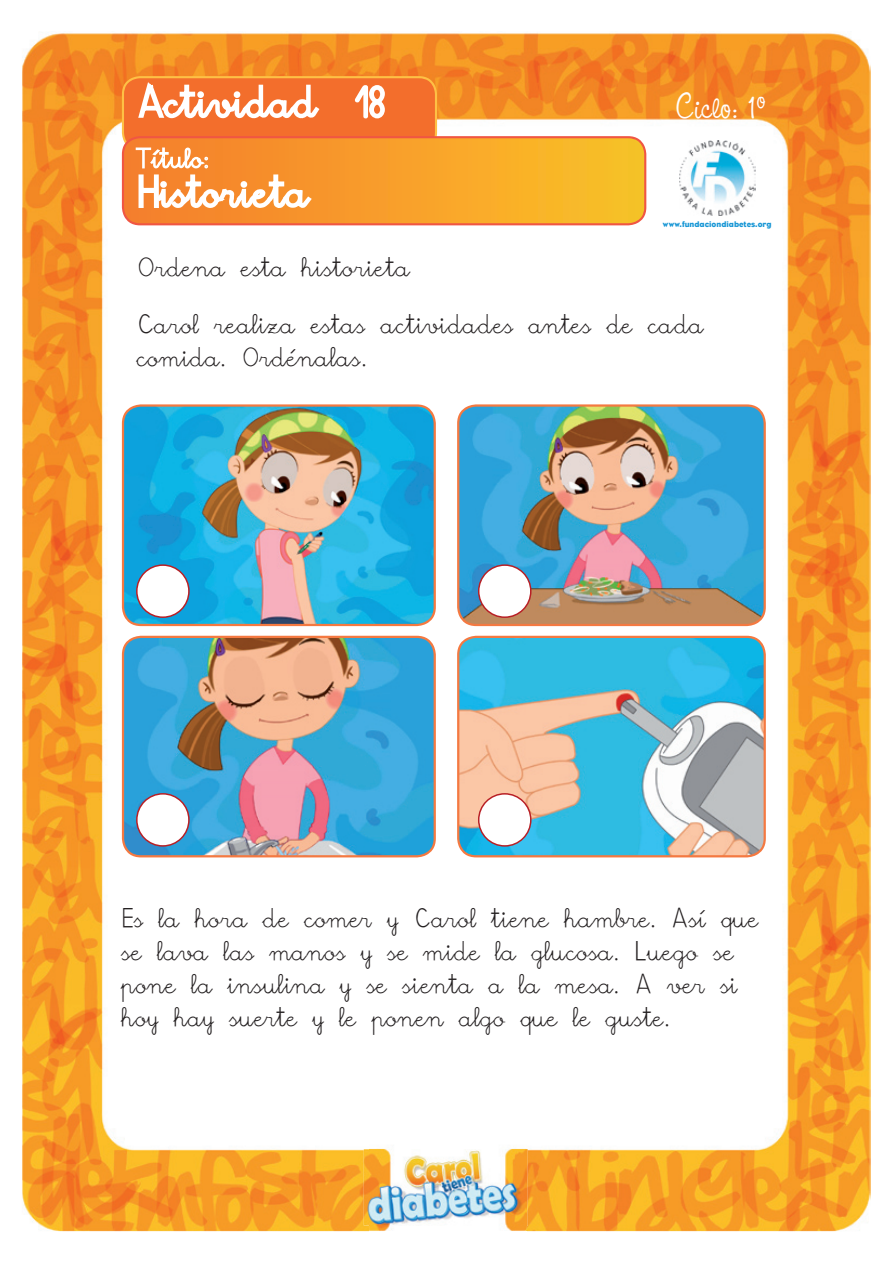
<style>
.page{position:relative;width:893px;height:1263px;background:#fff}
.page>*{position:absolute;margin:0;border:0;box-sizing:border-box;transform-origin:0 0}
.t1{font:36px "CAC Pinafore";color:#fff}
.t2{font:21px/33px "Boo";color:#231f20}
.t3{font:8.25px "Eagle";color:#1796d5}
</style>
<div class="page">
<img style="left:22px;top:33px;width:849px;height:1198px">
<svg style="left:437px;top:136px;width:209px;height:89px;background:#f8b02b"></svg>
<img style="left:369px;top:1137px;width:157px;height:94px">
<img style="left:364px;top:1149px;width:164px;height:76px">
<img style="left:369px;top:1149px;width:157px;height:76px">
<img style="left:679px;top:140px;width:76px;height:75px">
<svg style="left:122px;top:33px;width:315px;height:226px"></svg>
<svg style="left:122px;top:404px;width:314px;height:222px;background:#55a9c1"></svg>
<svg style="left:457px;top:404px;width:309px;height:222px;background:#769eac"></svg>
<svg style="left:122px;top:636px;width:314px;height:221px;background:#75a0b7"></svg>
<svg style="left:457px;top:636px;width:309px;height:221px;background:#83bcc7"></svg>
<svg style="left:136px;top:564px;width:54px;height:54px"></svg>
<svg style="left:478px;top:564px;width:53px;height:54px"></svg>
<svg style="left:136px;top:793px;width:54px;height:54px"></svg>
<svg style="left:478px;top:793px;width:53px;height:54px"></svg>
<h1 class="t1" style="left:676px;top:85px;width:91px">Ciclo: 1<sup>o</sup></h1>
<p class="t3" style="left:663px;top:220px;width:110px">www.fundaciondiabetes.org</p>
<p class="t2" style="left:136px;top:253px;width:275px">Ordena esta historieta</p>
<p class="t2" style="left:136px;top:310px;width:569px">Carol realiza estas actividades antes de cada comida. Ordénalas.</p>
<p class="t2" style="left:121px;top:904px;width:639px">Es la hora de comer y Carol tiene hambre. Así que se lava las manos y se mide la glucosa. Luego se pone la insulina y se sienta a la mesa. A ver si hoy hay suerte y le ponen algo que le guste.</p>
</div>
